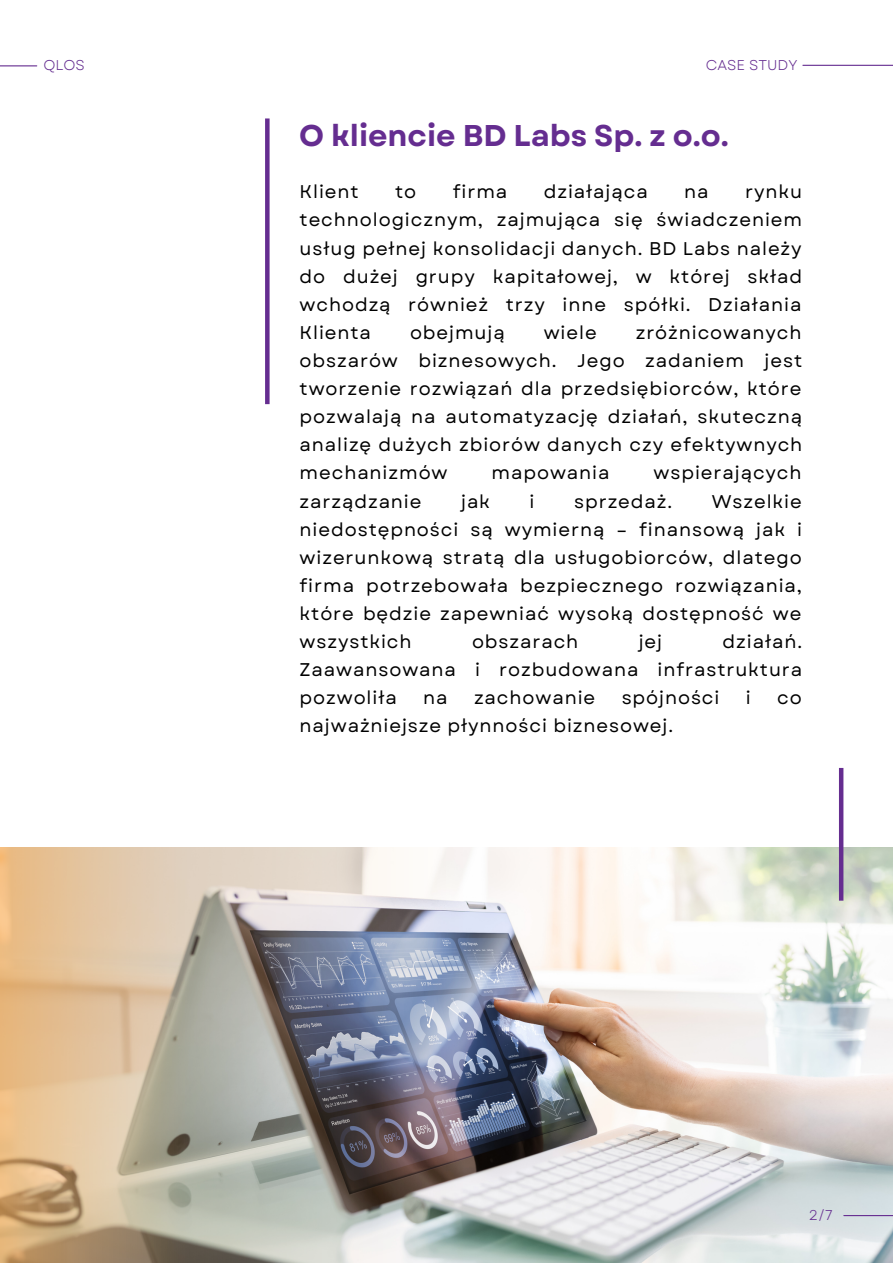
<style>
.page{position:relative;width:893px;height:1264px;background:#fff}
.page>*{position:absolute;margin:0;border:0;box-sizing:border-box;transform-origin:0 0}
.t1{font:700 30px "Garet";color:#652d90}
.t2{font:18.45px/28px "Garet";letter-spacing:.05em;color:#000;text-align:justify}
.t3{font:14.25px "Garet";color:#652d90}
</style>
<div class="page">
<img style="left:462px;top:847px;width:430px;height:414px">
<img style="left:0;top:847px;width:462px;height:415px">
<hr style="left:802px;top:65px;width:90px;height:1px;background:#652d90">
<svg style="left:265px;top:118px;width:4px;height:286px"></svg>
<div style="left:838px;top:768px;width:5px;height:132px;background:#652d90"></div>
<hr style="left:843px;top:1214px;width:49px;height:2px;background:#652d90">
<hr style="left:0;top:65px;width:37px;height:1px;background:#652d90">
<p class="t3" style="left:43px;top:55px;width:43px">QLOS</p>
<p class="t3" style="left:705px;top:55px;width:93px">CASE STUDY</p>
<p class="t1" style="left:299px;top:114px;width:431px">O kliencie BD Labs Sp. z o.o.</p>
<p class="t2" style="left:299px;top:178px;width:60px">Klient</p>
<p class="t2" style="left:395px;top:178px;width:23px">to</p>
<p class="t2" style="left:453px;top:178px;width:56px">firma</p>
<p class="t2" style="left:543px;top:178px;width:105px">działająca</p>
<p class="t2" style="left:684px;top:178px;width:26px">na</p>
<p class="t2" style="left:299px;top:178px;width:504px;text-indent:445px">rynku technologicznym, zajmująca się świadczeniem usług pełnej konsolidacji danych. BD Labs należy do dużej grupy kapitałowej, w której skład wchodzą również trzy inne spółki. Działania Klienta</p>
<p class="t2" style="left:299px;top:318px;width:504px;text-indent:336px">zróżnicowanych obszarów biznesowych. Jego zadaniem jest tworzenie rozwiązań dla przedsiębiorców, które pozwalają na automatyzację działań, skuteczną analizę dużych zbiorów danych czy efektywnych mechanizmów</p>
<p class="t2" style="left:410px;top:318px;width:96px">obejmują</p>
<p class="t2" style="left:543px;top:318px;width:54px">wiele</p>
<p class="t2" style="left:491px;top:459px;width:119px">mapowania</p>
<p class="t2" style="left:653px;top:459px;width:149px">wspierających</p>
<p class="t2" style="left:299px;top:487px;width:504px;text-indent:412px">Wszelkie niedostępności są wymierną – finansową jak i wizerunkową stratą dla usługobiorców, dlatego firma potrzebowała bezpiecznego rozwiązania, które będzie zapewniać wysoką dostępność we wszystkich</p>
<p class="t2" style="left:299px;top:487px;width:123px">zarządzanie</p>
<p class="t2" style="left:461px;top:487px;width:30px">jak</p>
<p class="t2" style="left:529px;top:487px;width:6px">i</p>
<p class="t2" style="left:574px;top:487px;width:99px">sprzedaż.</p>
<p class="t2" style="left:299px;top:627px;width:504px;text-indent:423px">działań.<br>Zaawansowana i rozbudowana infrastruktura pozwoliła</p>
<p class="t2" style="left:472px;top:627px;width:108px">obszarach</p>
<p class="t2" style="left:638px;top:627px;width:25px">jej</p>
<p class="t2" style="left:423px;top:684px;width:26px">na</p>
<p class="t2" style="left:474px;top:684px;width:123px">zachowanie</p>
<p class="t2" style="left:621px;top:684px;width:99px">spójności</p>
<p class="t2" style="left:745px;top:684px;width:6px">i</p>
<p class="t2" style="left:777px;top:684px;width:26px">co</p>
<p class="t2" style="left:299px;top:712px;width:375px">najważniejsze płynności biznesowej.</p>
<p class="t3" style="left:808px;top:1205px;width:25px">2/7</p>
</div>
